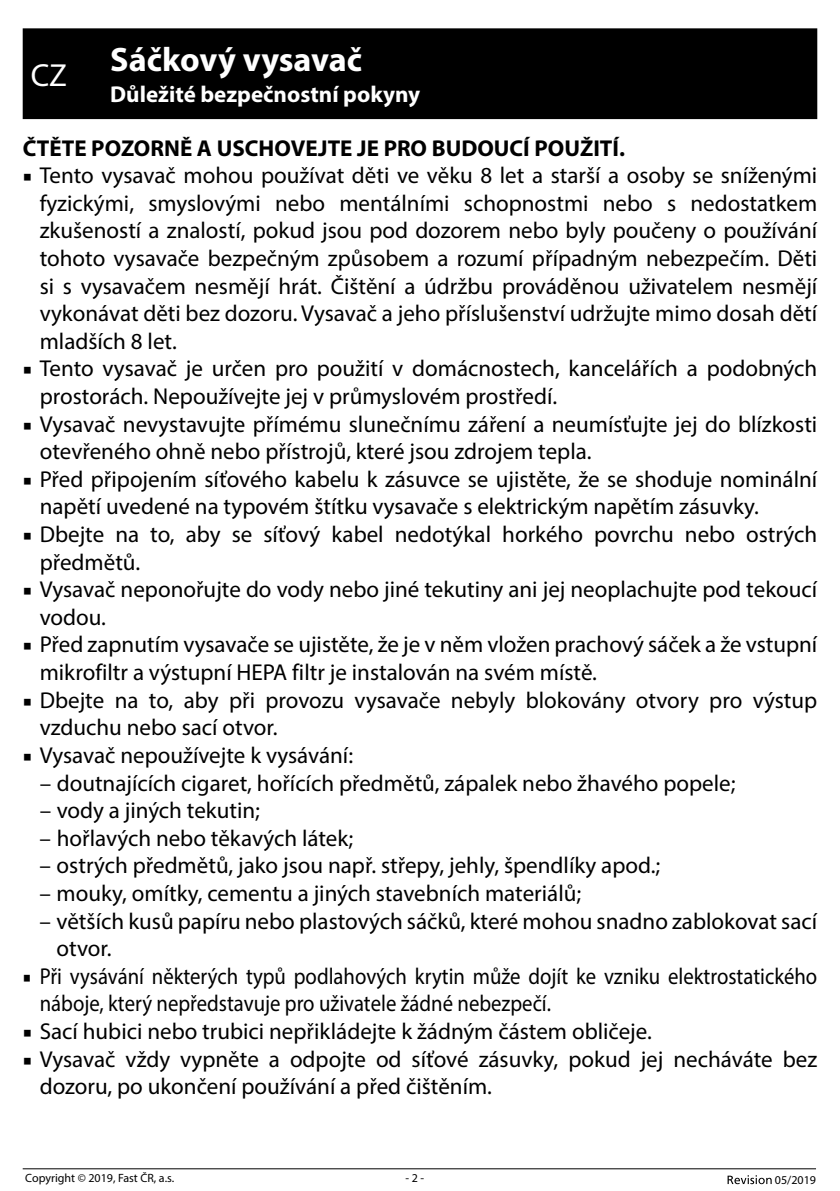
<style>
.page{position:relative;width:840px;height:1191px;background:#fff}
.page>*{position:absolute;margin:0;border:0;box-sizing:border-box;transform-origin:0 0}
.t1{font:700 34px "Myriad Pro";color:#fff}
.t2{font:32px "Myriad Pro";color:#fff}
.t3{font:23px/27.6px "Myriad Pro";color:#000}
.t4{font:23px/27.6px "Myriad Pro";color:#000;scale:.9 1}
.t5{font:700 23px "Myriad Pro";color:#000}
.t6{font:700 23px "Myriad Pro";color:#fff}
.t7{font:12px "Myriad Pro";color:#000}
.s1{font-family:"Minion Pro"}
</style>
<div class="page">
<svg style="left:727px;top:1175px;width:44px;height:9px"></svg>
<hr style="left:23px;top:1168px;width:792px;height:1px;background:#000">
<div style="left:23px;top:28px;width:793px;height:91px;background:#000"></div>
<h1 class="t1" style="left:110px;top:37px;width:253px">Sáčkový vysavač</h1>
<p class="t6" style="left:110px;top:79px;width:311px">Důležité bezpečnostní pokyny</p>
<p class="t5" style="left:23px;top:133px;width:603px">ČTĚTE POZORNĚ A USCHOVEJTE JE PRO BUDOUCÍ POUŽITÍ.</p>
<p class="t3" style="left:40px;top:161px;width:778px;text-align:justify;text-indent:-17px"><span class="s1">■</span> Tento vysavač mohou používat děti ve věku 8 let a starší a osoby se sníženými fyzickými, smyslovými nebo mentálními schopnostmi nebo s nedostatkem zkušeností a znalostí, pokud jsou pod dozorem nebo byly poučeny o používání tohoto vysavače bezpečným způsobem a rozumí případným nebezpečím. Děti si s vysavačem nesmějí hrát. Čištění a údržbu prováděnou uživatelem nesmějí vykonávat děti bez dozoru. Vysavač a jeho příslušenství udržujte mimo dosah dětí mladších 8 let.</p>
<p class="t3" style="left:40px;top:354px;width:778px;text-indent:-17px"><span class="s1">■</span> Tento vysavač je určen pro použití v domácnostech, kancelářích a podobných prostorách. Nepoužívejte jej v průmyslovém prostředí.</p>
<p class="t3" style="left:40px;top:410px;width:778px;text-indent:-17px"><span class="s1">■</span> Vysavač nevystavujte přímému slunečnímu záření a neumísťujte jej do blízkosti otevřeného ohně nebo přístrojů, které jsou zdrojem tepla.</p>
<p class="t3" style="left:40px;top:465px;width:778px;text-indent:-17px"><span class="s1">■</span> Před připojením síťového kabelu k zásuvce se ujistěte, že se shoduje nominální napětí uvedené na typovém štítku vysavače s elektrickým napětím zásuvky.</p>
<p class="t3" style="left:40px;top:520px;width:778px;text-indent:-17px"><span class="s1">■</span> Dbejte na to, aby se síťový kabel nedotýkal horkého povrchu nebo ostrých předmětů.</p>
<p class="t3" style="left:40px;top:575px;width:778px;text-indent:-17px"><span class="s1">■</span> Vysavač neponořujte do vody nebo jiné tekutiny ani jej neoplachujte pod tekoucí vodou.</p>
<p class="t3" style="left:40px;top:630px;width:778px;text-indent:-17px"><span class="s1">■</span> Před zapnutím vysavače se ujistěte, že je v něm vložen prachový sáček a že vstupní mikrofiltr a výstupní HEPA filtr je instalován na svém místě.</p>
<p class="t3" style="left:40px;top:686px;width:778px;text-indent:-17px"><span class="s1">■</span> Dbejte na to, aby při provozu vysavače nebyly blokovány otvory pro výstup vzduchu nebo sací otvor.</p>
<p class="t3" style="left:23px;top:741px;width:332px"><span class="s1">■</span> Vysavač nepoužívejte k vysávání:</p>
<p class="t3" style="left:40px;top:768px;width:697px">– doutnajících cigaret, hořících předmětů, zápalek nebo žhavého popele;</p>
<p class="t3" style="left:40px;top:796px;width:222px">– vody a jiných tekutin;</p>
<p class="t3" style="left:40px;top:824px;width:315px">– hořlavých nebo těkavých látek;</p>
<p class="t3" style="left:40px;top:851px;width:622px">– ostrých předmětů, jako jsou např. střepy, jehly, špendlíky apod.;</p>
<p class="t3" style="left:40px;top:879px;width:543px">– mouky, omítky, cementu a jiných stavebních materiálů;</p>
<p class="t3" style="left:57px;top:906px;width:761px;text-indent:-17px">– větších kusů papíru nebo plastových sáčků, které mohou snadno zablokovat sací otvor.</p>
<p class="t4" style="left:40px;top:962px;width:865px;text-indent:-17px"><span class="s1">■</span> Při vysávání některých typů podlahových krytin může dojít ke vzniku elektrostatického náboje, který nepředstavuje pro uživatele žádné nebezpečí.</p>
<p class="t3" style="left:23px;top:1017px;width:630px"><span class="s1">■</span> Sací hubici nebo trubici nepřikládejte k žádným částem obličeje.</p>
<p class="t3" style="left:40px;top:1044px;width:778px;text-indent:-17px"><span class="s1">■</span> Vysavač vždy vypněte a odpojte od síťové zásuvky, pokud jej necháváte bez dozoru, po ukončení používání a před čištěním.</p>
<h2 class="t2" style="left:31px;top:55px;width:38px">CZ</h2>
<p class="t7" style="left:25px;top:1170px;width:150px">Copyright © 2019, Fast ČR, a.s.</p>
<p class="t7" style="left:405px;top:1170px;width:20px">- 2 -</p>
<p class="t7" style="left:774px;top:1172px;width:43px">05/2019</p>
</div>
